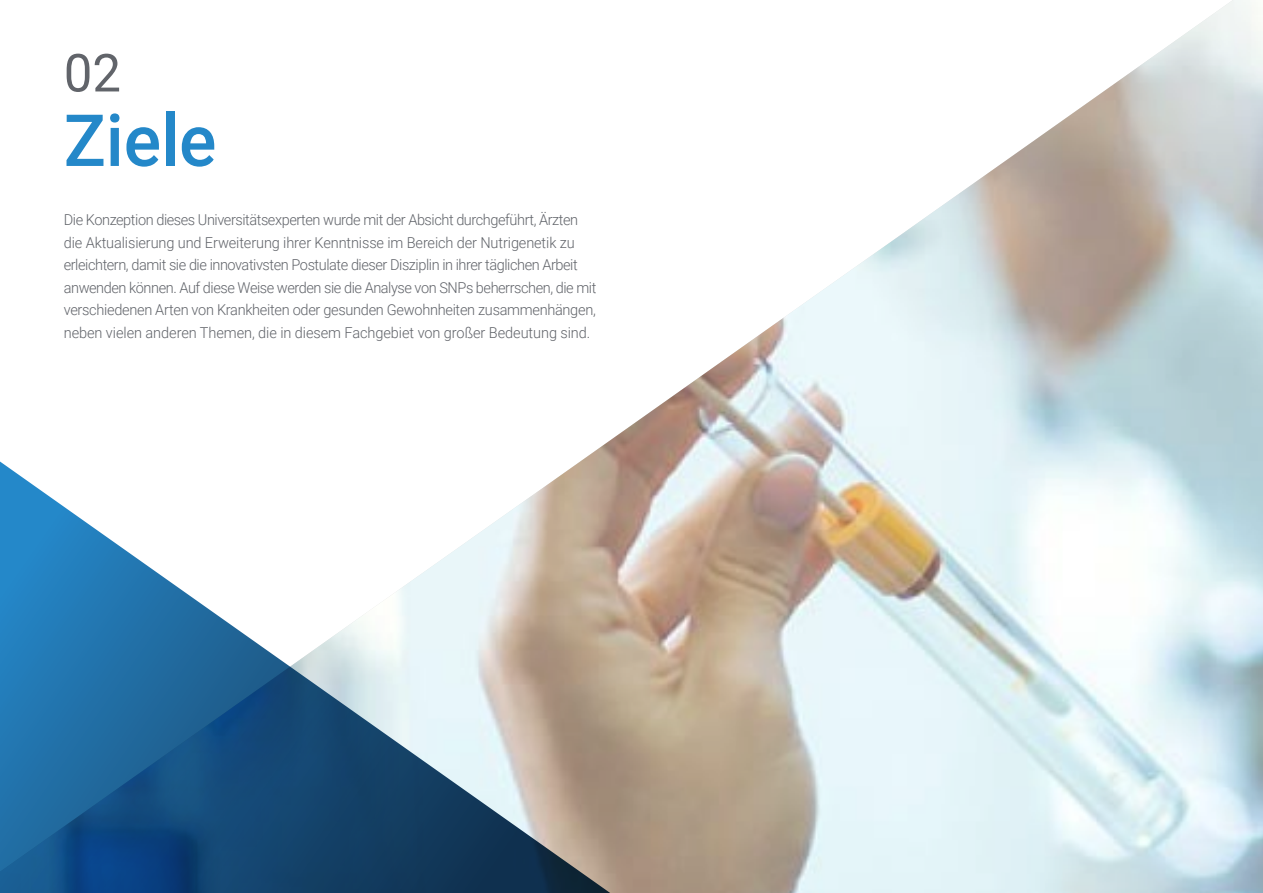
<style>
.page{position:relative;width:1263px;height:893px;background:#fff}
.page>*{position:absolute;margin:0;border:0;box-sizing:border-box;transform-origin:0 0}
.t1{font:500 72px "Roboto";color:#2488c9}
.t2{font:52.5px "Roboto";color:#61646a}
.t3{font:300 15px/22.5px "Roboto";letter-spacing:-.03em;color:#61646a}
</style>
<div class="page">
<img style="left:602px;top:0;width:661px;height:893px">
<svg style="left:0;top:446px;width:640px;height:447px"></svg>
<h2 class="t2" style="left:64px;top:36px;width:59px">02</h2>
<h1 class="t1" style="left:64px;top:90px;width:154px">Ziele</h1>
<p class="t3" style="left:64px;top:208px;width:534px">Die Konzeption dieses Universitätsexperten wurde mit der Absicht durchgeführt, Ärzten die Aktualisierung und Erweiterung ihrer Kenntnisse im Bereich der Nutrigenetik zu erleichtern, damit sie die innovativsten Postulate dieser Disziplin in ihrer täglichen Arbeit anwenden können. Auf diese Weise werden sie die Analyse von SNPs beherrschen, die mit verschiedenen Arten von Krankheiten oder gesunden Gewohnheiten zusammenhängen, neben vielen anderen Themen, die in diesem Fachgebiet von großer Bedeutung sind.</p>
</div>
